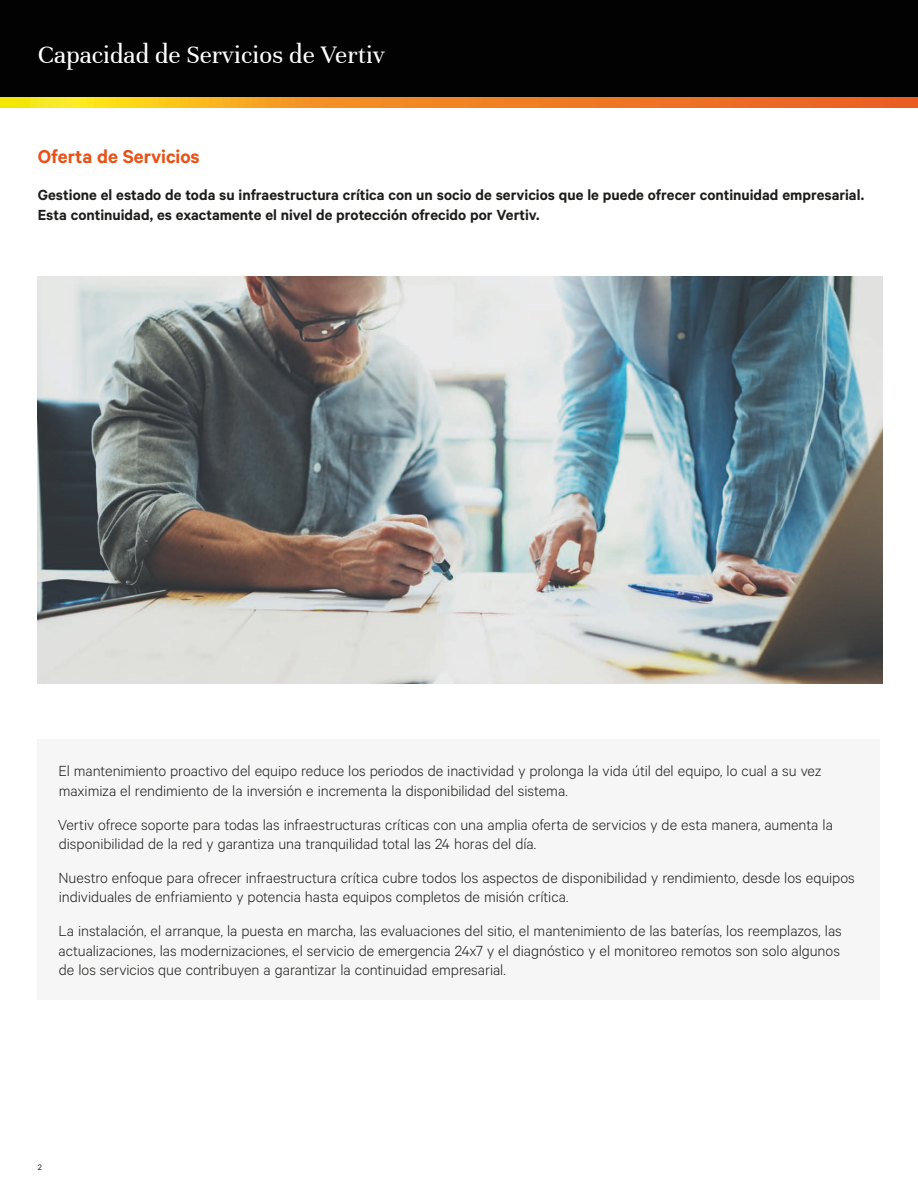
<style>
.page{position:relative;width:918px;height:1188px;background:#fff}
.page>*{position:absolute;margin:0;border:0;box-sizing:border-box;transform-origin:0 0}
.t1{font:27px "Unna";color:#fff}
.t2{font:600 21px "Calibre";color:#e95115}
.t3{font:300 16.5px/19.8px "Calibre";letter-spacing:-.005em;color:#1d1d1b}
.t4{font:600 16.5px/19.8px "Calibre";color:#1d1d1b}
.t5{font:9px "Calibre";color:#1d1d1b}
</style>
<div class="page">
<div style="left:0;top:0;width:918px;height:108px;background:#020203"></div>
<svg style="left:0;top:98px;width:918px;height:10px;background:#f29221"></svg>
<div style="left:38px;top:740px;width:842px;height:260px;background:#f6f6f6"></div>
<img style="left:38px;top:277px;width:844px;height:406px">
<h1 class="t1" style="left:38px;top:39px;width:349px">Capacidad de Servicios de Vertiv</h1>
<p class="t2" style="left:38px;top:144px;width:163px">Oferta de Servicios</p>
<p class="t4" style="left:38px;top:185px;width:828px">Gestione el estado de toda su infraestructura crítica con un socio de servicios que le puede ofrecer continuidad empresarial.<br>Esta continuidad, es exactamente el nivel de protección ofrecido por Vertiv.</p>
<p class="t3" style="left:59px;top:761px;width:765px">El mantenimiento proactivo del equipo reduce los periodos de inactividad y prolonga la vida útil del equipo, lo cual a su vez maximiza el rendimiento de la inversión e incrementa la disponibilidad del sistema.</p>
<p class="t3" style="left:58px;top:814px;width:777px">Vertiv ofrece soporte para todas las infraestructuras críticas con una amplia oferta de servicios y de esta manera, aumenta la disponibilidad de la red y garantiza una tranquilidad total las 24 horas del día.</p>
<p class="t3" style="left:59px;top:867px;width:798px">Nuestro enfoque para ofrecer infraestructura crítica cubre todos los aspectos de disponibilidad y rendimiento, desde los equipos individuales de enfriamiento y potencia hasta equipos completos de misión crítica.</p>
<p class="t3" style="left:59px;top:920px;width:785px;text-align:justify">La instalación, el arranque, la puesta en marcha, las evaluaciones del sitio, el mantenimiento de las baterías, los reemplazos, las actualizaciones, las modernizaciones, el servicio de emergencia 24x7 y el diagnóstico y el monitoreo remotos son solo algunos de los servicios que contribuyen a garantizar la continuidad empresarial.</p>
<p class="t5" style="left:38px;top:1162px;width:6px">2</p>
</div>
